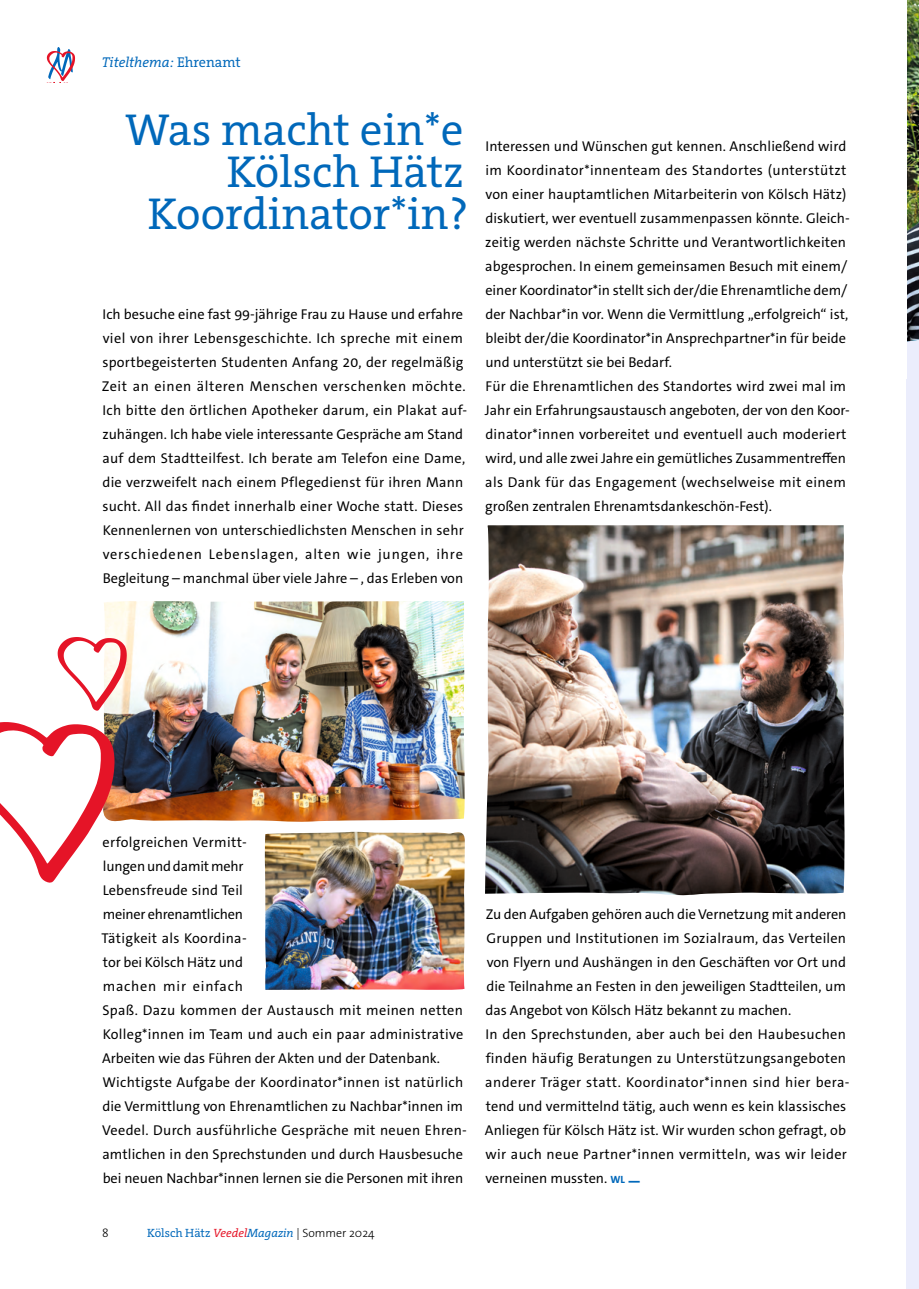
<style>
.page{position:relative;width:919px;height:1289px;background:#fff}
.page>*{position:absolute;margin:0;border:0;box-sizing:border-box;transform-origin:0 0}
.t1{font:45px/42px "The Serif Office";color:#0068ba;text-align:right}
.t2{font:14.25px/24px "The Sans Office";letter-spacing:.01em;color:#000}
.t3{font:italic 14.25px "The Serif Office";color:#0068ba}
.t4{font:300 12px "The Sans";color:#000}
.s1{font-style:normal}
.s2{font-family:"The Serif Office";font-weight:400;color:#0068ba}
.s3{font-family:"The Serif Office";font-weight:400;font-style:italic;color:#e51427}
.s4{font-family:"The Serif Office";font-weight:400;font-style:italic;color:#0068ba}
.s5{font-weight:700;font-size:10.5px;color:#0068ba}
.s6{font-weight:700;color:#0068ba}
</style>
<div class="page">
<div style="left:906px;top:0;width:12px;height:1288px;background:#ebedfc"></div>
<img style="left:906px;top:0;width:12px;height:342px">
<img style="left:485px;top:525px;width:360px;height:371px">
<img style="left:264px;top:831px;width:201px;height:159px">
<img style="left:103px;top:601px;width:362px;height:221px">
<svg style="left:0;top:722px;width:114px;height:160px"></svg>
<svg style="left:58px;top:637px;width:69px;height:73px"></svg>
<svg style="left:47px;top:47px;width:28px;height:34px"></svg>
<p class="t3" style="left:102px;top:53px;width:140px">Titelthema: <span class="s1">Ehrenamt</span></p>
<h1 class="t1" style="left:125px;top:109px;width:344px">Was macht ein*e<br>Kölsch Hätz<br>Koordinator*in?</h1>
<p class="t2" style="left:102px;top:302px;width:367px">Ich besuche eine fast 99-jährige Frau zu Hause und erfahre viel von ihrer Lebensgeschichte. Ich spreche mit einem sportbegeisterten Studenten Anfang 20, der regelmäßig Zeit an einen älteren Menschen verschenken möchte.<br>Ich bitte den örtlichen Apotheker darum, ein Plakat auf&shy;zuhängen. Ich habe viele interessante Gespräche am Stand auf dem Stadtteilfest. Ich berate am Telefon eine Dame, die verzweifelt nach einem Pflegedienst für ihren Mann sucht. All das findet innerhalb einer Woche statt. Dieses Kennenlernen von unterschiedlichsten Menschen in sehr verschiedenen Lebenslagen, alten wie jungen, ihre Begleitung – manchmal über viele Jahre – , das Erleben von</p>
<p class="t2" style="left:485px;top:134px;width:366px">Interessen und Wünschen gut kennen. Anschließend wird im Koordinator*innenteam des Standortes (unterstützt von einer hauptamtlichen Mitarbeiterin von Kölsch Hätz) diskutiert, wer eventuell zusammenpassen könnte. Gleich&shy;zeitig werden nächste Schritte und Verantwortlichkeiten abgesprochen. In einem gemeinsamen Besuch mit einem/ einer Koordinator*in stellt sich der/die Ehrenamtliche dem/ der Nachbar*in vor. Wenn die Vermittlung „erfolgreich“ ist, bleibt der/die Koordinator*in Ansprechpartner*in für beide und unterstützt sie bei Bedarf.<br>Für die Ehrenamtlichen des Standortes wird zwei mal im Jahr ein Erfahrungsaustausch angeboten, der von den Koor&shy;dinator*innen vorbereitet und eventuell auch moderiert wird, und alle zwei Jahre ein gemütliches Zusammentreffen als Dank für das Engagement (wechselweise mit einem großen zentralen Ehrenamtsdankeschön-Fest).</p>
<p class="t2" style="left:101px;top:830px;width:367px">erfolgreichen Vermitt-<br>lungen und damit mehr<br>Lebensfreude sind Teil<br>meiner ehrenamtlichen<br>Tätigkeit als Koordina-<br>tor bei Kölsch Hätz und<br>machen mir einfach<br>Spaß. Dazu kommen der Austausch mit meinen netten Kolleg*innen im Team und auch ein paar administrative Arbeiten wie das Führen der Akten und der Datenbank.<br>Wichtigste Aufgabe der Koordinator*innen ist natürlich die Vermittlung von Ehrenamtlichen zu Nachbar*innen im Veedel. Durch ausführliche Gespräche mit neuen Ehren&shy;amtlichen in den Sprechstunden und durch Hausbesuche bei neuen Nachbar*innen lernen sie die Personen mit ihren</p>
<p class="t4" style="left:102px;top:1223px;width:8px">8</p>
<p class="t4" style="left:147px;top:1223px;width:229px"><span class="s2">Kölsch Hätz</span> <span class="s3">Veedel</span><span class="s4">Magazin</span> | Sommer 2024</p>
<p class="t2" style="left:485px;top:902px;width:366px">Zu den Aufgaben gehören auch die Vernetzung mit anderen Gruppen und Institutionen im Sozialraum, das Verteilen von Flyern und Aushängen in den Geschäften vor Ort und die Teilnahme an Festen in den jeweiligen Stadtteilen, um das Angebot von Kölsch Hätz bekannt zu machen.<br>In den Sprechstunden, aber auch bei den Haubesuchen finden häufig Beratungen zu Unterstützungsangeboten anderer Träger statt. Koordinator*innen sind hier bera&shy;tend und vermittelnd tätig, auch wenn es kein klassisches Anliegen für Kölsch Hätz ist. Wir wurden schon gefragt, ob wir auch neue Partner*innen vermitteln, was wir leider verneinen mussten. <span class="s5">WL</span> <span class="s6">—</span></p>
</div>
